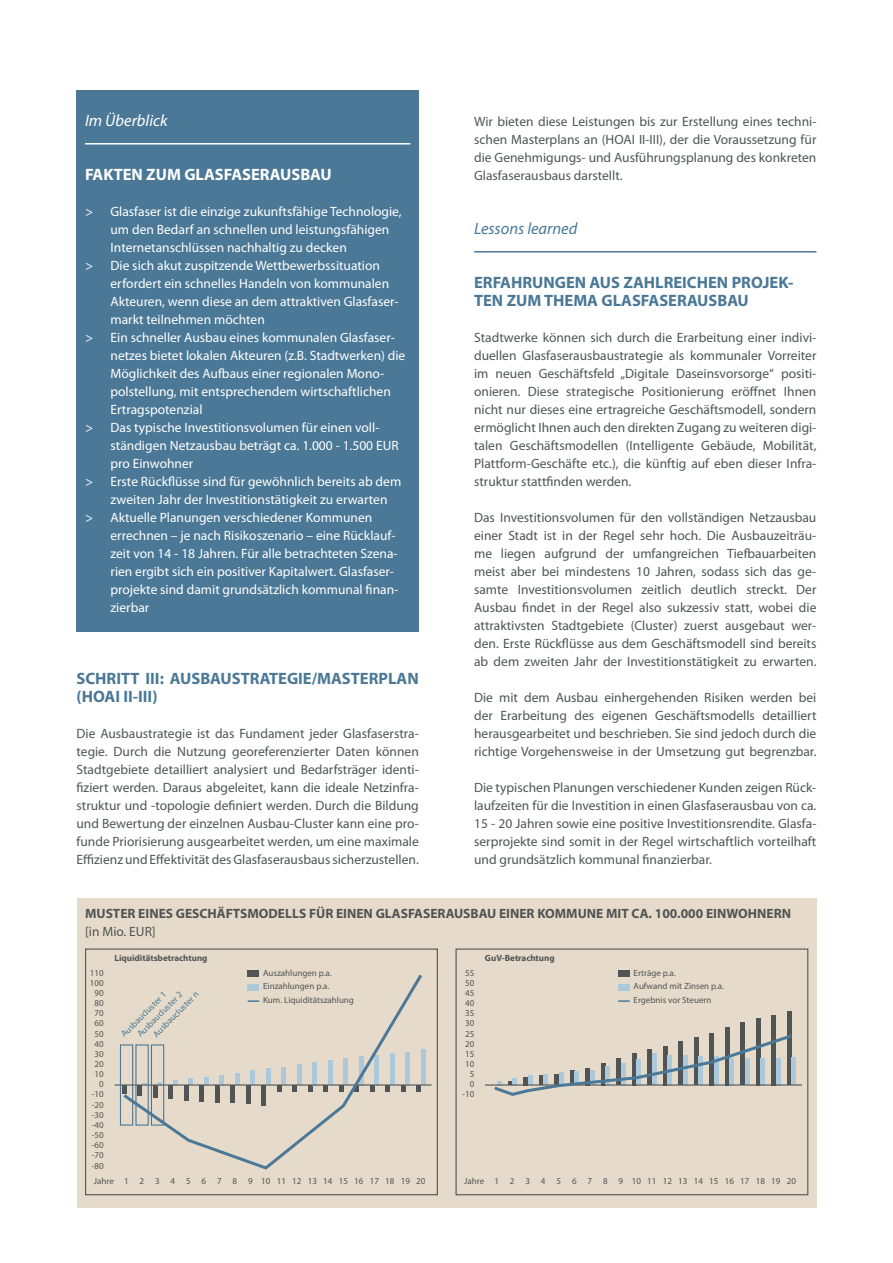
<style>
.page{position:relative;width:893px;height:1263px;background:#fff}
.page>*{position:absolute;margin:0;border:0;box-sizing:border-box;transform-origin:0 0}
.t1{font:700 16.5px/18px "Myriad Pro";color:#4a7896}
.t2{font:700 16.5px "Myriad Pro";color:#fff}
.t3{font:italic 16.5px "Myriad Pro";color:#4a7896}
.t4{font:italic 16.5px "Myriad Pro";color:#fff}
.t5{font:13.5px/18px "Myriad Pro";color:#515455;text-align:justify}
.t6{font:13.5px "Myriad Pro";color:#fff}
.t7{font:700 13.5px "Myriad Pro";color:#515455}
.t8{font:9px/10.2px "Myriad Pro";color:#515455}
.t9{font:9px "Myriad Pro";color:#4a7896}
.t10{font:700 9px "Myriad Pro";color:#515455}
</style>
<div class="page">
<hr style="left:474px;top:251px;width:342px;height:2px;background:#4a7896">
<div style="left:77px;top:90px;width:342px;height:541px;background:#4a7896"></div>
<hr style="left:85px;top:143px;width:325px;height:2px;background:#fff">
<div style="left:77px;top:898px;width:739px;height:310px;background:#e6dbca"></div>
<div style="left:85px;top:948px;width:353px;height:247px;border:1px solid #515455"></div>
<hr style="left:114px;top:1084px;width:318px;height:1px;background:#515455">
<div style="left:248px;top:970px;width:11px;height:6px;background:#515455"></div>
<svg style="left:120px;top:971px;width:305px;height:199px"></svg>
<div style="left:455px;top:948px;width:353px;height:247px;border:1px solid #515455"></div>
<hr style="left:787px;top:1011px;width:4px;height:74px;background:#515455">
<div style="left:791px;top:1057px;width:5px;height:28px;background:#abc9db"></div>
<hr style="left:725px;top:1027px;width:4px;height:58px;background:#515455">
<hr style="left:756px;top:1018px;width:4px;height:67px;background:#515455">
<div style="left:771px;top:1015px;width:5px;height:70px;background:#515455"></div>
<div style="left:740px;top:1022px;width:5px;height:63px;background:#515455"></div>
<hr style="left:485px;top:1084px;width:317px;height:1px;background:#515455">
<div style="left:618px;top:984px;width:11px;height:6px;background:#abc9db"></div>
<svg style="left:618px;top:1000px;width:12px;height:2px"></svg>
<div style="left:618px;top:970px;width:11px;height:6px;background:#515455"></div>
<svg style="left:491px;top:1032px;width:304px;height:64px"></svg>
<p class="t4" style="left:85px;top:110px;width:84px">Im Überblick</p>
<p class="t2" style="left:85px;top:164px;width:248px">FAKTEN ZUM GLASFASERAUSBAU</p>
<p class="t6" style="left:85px;top:203px;width:318px">&gt; Glasfaser ist die einzige zukunftsfähige Technologie,</p>
<p class="t6" style="left:111px;top:221px;width:280px">um den Bedarf an schnellen und leistungsfähigen</p>
<p class="t6" style="left:111px;top:239px;width:238px">Internetanschlüssen nachhaltig zu decken</p>
<p class="t6" style="left:85px;top:257px;width:296px">&gt; Die sich akut zuspitzende Wettbewerbssituation</p>
<p class="t6" style="left:111px;top:275px;width:280px">erfordert ein schnelles Handeln von kommunalen</p>
<p class="t6" style="left:111px;top:293px;width:290px">Akteuren, wenn diese an dem attraktiven Glasfaser-</p>
<p class="t6" style="left:111px;top:311px;width:156px">markt teilnehmen möchten</p>
<p class="t6" style="left:85px;top:329px;width:311px">&gt; Ein schneller Ausbau eines kommunalen Glasfaser-</p>
<p class="t6" style="left:111px;top:347px;width:296px">netzes bietet lokalen Akteuren (z.B. Stadtwerken) die</p>
<p class="t6" style="left:111px;top:365px;width:275px">Möglichkeit des Aufbaus einer regionalen Mono-</p>
<p class="t6" style="left:111px;top:383px;width:282px">polstellung, mit entsprechendem wirtschaftlichen</p>
<p class="t6" style="left:111px;top:401px;width:93px">Ertragspotenzial</p>
<p class="t6" style="left:85px;top:419px;width:296px">&gt; Das typische Investitionsvolumen für einen voll-</p>
<p class="t6" style="left:111px;top:437px;width:290px">ständigen Netzausbau beträgt ca. 1.000 - 1.500 EUR</p>
<p class="t6" style="left:111px;top:455px;width:84px">pro Einwohner</p>
<p class="t6" style="left:85px;top:473px;width:318px">&gt; Erste Rückflüsse sind für gewöhnlich bereits ab dem</p>
<p class="t6" style="left:111px;top:491px;width:278px">zweiten Jahr der Investitionstätigkeit zu erwarten</p>
<p class="t6" style="left:85px;top:509px;width:289px">&gt; Aktuelle Planungen verschiedener Kommunen</p>
<p class="t6" style="left:111px;top:527px;width:287px">errechnen – je nach Risikoszenario – eine Rücklauf-</p>
<p class="t6" style="left:111px;top:545px;width:289px">zeit von 14 - 18 Jahren. Für alle betrachteten Szena-</p>
<p class="t6" style="left:111px;top:563px;width:285px">rien ergibt sich ein positiver Kapitalwert. Glasfaser-</p>
<p class="t6" style="left:111px;top:581px;width:289px">projekte sind damit grundsätzlich kommunal finan-</p>
<p class="t6" style="left:111px;top:599px;width:40px">zierbar</p>
<p class="t1" style="left:77px;top:669px;width:344px">SCHRITT III: AUSBAUSTRATEGIE/MASTERPLAN (HOAI II-III)</p>
<p class="t5" style="left:77px;top:724px;width:344px">Die Ausbaustrategie ist das Fundament jeder Glasfaserstra&shy;tegie. Durch die Nutzung georeferenzierter Daten können Stadtgebiete detailliert analysiert und Bedarfsträger identi&shy;fiziert werden. Daraus abgeleitet, kann die ideale Netzinfra&shy;struktur und -topologie definiert werden. Durch die Bildung und Bewertung der einzelnen Ausbau-Cluster kann eine pro&shy;funde Priorisierung ausgearbeitet werden, um eine maximale Effizienz und Effektivität des Glasfaserausbaus sicherzustellen.</p>
<p class="t5" style="left:474px;top:112px;width:344px">Wir bieten diese Leistungen bis zur Erstellung eines techni&shy;schen Masterplans an (HOAI II-III), der die Voraussetzung für die Genehmigungs- und Ausführungsplanung des konkreten Glasfaserausbaus darstellt.</p>
<p class="t3" style="left:474px;top:218px;width:105px">Lessons learned</p>
<p class="t1" style="left:474px;top:273px;width:321px">ERFAHRUNGEN AUS ZAHLREICHEN PROJEK-<br>TEN ZUM THEMA GLASFASERAUSBAU</p>
<p class="t5" style="left:474px;top:328px;width:344px">Stadtwerke können sich durch die Erarbeitung einer indivi&shy;duellen Glasfaserausbaustrategie als kommunaler Vorreiter im neuen Geschäftsfeld „Digitale Daseinsvorsorge“ positi&shy;onieren. Diese strategische Positionierung eröffnet Ihnen nicht nur dieses eine ertragreiche Geschäftsmodell, sondern ermöglicht Ihnen auch den direkten Zugang zu weiteren digi&shy;talen Geschäftsmodellen (Intelligente Gebäude, Mobilität, Plattform-Geschäfte etc.), die künftig auf eben dieser Infra&shy;struktur stattfinden werden.</p>
<p class="t5" style="left:474px;top:508px;width:344px">Das Investitionsvolumen für den vollständigen Netzausbau einer Stadt ist in der Regel sehr hoch. Die Ausbauzeiträu&shy;me liegen aufgrund der umfangreichen Tiefbauarbeiten meist aber bei mindestens 10 Jahren, sodass sich das ge&shy;samte Investitionsvolumen zeitlich deutlich streckt. Der Ausbau findet in der Regel also sukzessiv statt, wobei die attraktivsten Stadtgebiete (Cluster) zuerst ausgebaut wer&shy;den. Erste Rückflüsse aus dem Geschäftsmodell sind bereits ab dem zweiten Jahr der Investitionstätigkeit zu erwarten.</p>
<p class="t5" style="left:474px;top:688px;width:344px">Die mit dem Ausbau einhergehenden Risiken werden bei der Erarbeitung des eigenen Geschäftsmodells detailliert herausgearbeitet und beschrieben. Sie sind jedoch durch die richtige Vorgehensweise in der Umsetzung gut begrenzbar.</p>
<p class="t5" style="left:474px;top:778px;width:344px">Die typischen Planungen verschiedener Kunden zeigen Rück&shy;laufzeiten für die Investition in einen Glasfaserausbau von ca.<br>15 - 20 Jahren sowie eine positive Investitionsrendite. Glasfa&shy;serprojekte sind somit in der Regel wirtschaftlich vorteilhaft und grundsätzlich kommunal finanzierbar.</p>
<p class="t7" style="left:85px;top:905px;width:708px">MUSTER EINES GESCHÄFTSMODELLS FÜR EINEN GLASFASERAUSBAU EINER KOMMUNE MIT CA. 100.000 EINWOHNERN</p>
<p class="t5" style="left:85px;top:922px;width:72px">[in Mio. EUR]</p>
<p class="t8" style="left:90px;top:967px;width:15px">110</p>
<p class="t8" style="left:90px;top:977px;width:15px">100</p>
<p class="t8" style="left:95px;top:988px;width:11px">90</p>
<p class="t8" style="left:95px;top:998px;width:11px">80</p>
<p class="t8" style="left:95px;top:1008px;width:11px">70</p>
<p class="t8" style="left:95px;top:1018px;width:11px">60</p>
<p class="t8" style="left:95px;top:1028px;width:11px">50</p>
<p class="t8" style="left:95px;top:1038px;width:11px">40</p>
<p class="t8" style="left:95px;top:1048px;width:11px">30</p>
<p class="t8" style="left:95px;top:1059px;width:11px">20</p>
<p class="t8" style="left:95px;top:1069px;width:11px">10</p>
<p class="t8" style="left:99px;top:1079px;width:6px">0</p>
<p class="t10" style="left:114px;top:952px;width:95px">Liquiditätsbetrachtung</p>
<p class="t9" style="left:135px;top:1031px;width:61px;rotate:-45deg">Ausbaucluster 2</p>
<p class="t9" style="left:119px;top:1031px;width:61px;rotate:-45deg">Ausbaucluster 1</p>
<p class="t9" style="left:151px;top:1031px;width:62px;rotate:-45deg">Ausbaucluster n</p>
<p class="t8" style="left:263px;top:967px;width:70px">Auszahlungen p.a.</p>
<p class="t8" style="left:263px;top:979px;width:92px;line-height:14px">Einzahlungen p.a.<br>Kum. Liquiditätszahlung</p>
<p class="t8" style="left:465px;top:967px;width:11px">55</p>
<p class="t8" style="left:465px;top:977px;width:11px">50</p>
<p class="t8" style="left:465px;top:988px;width:11px;text-align:justify">45<br>40<br>35<br>30<br>25<br>20<br>15<br>10</p>
<p class="t8" style="left:470px;top:1069px;width:6px">5</p>
<p class="t8" style="left:470px;top:1079px;width:6px">0</p>
<p class="t8" style="left:92px;top:1089px;width:13px">-10</p>
<p class="t8" style="left:462px;top:1089px;width:13px">-10</p>
<p class="t8" style="left:92px;top:1099px;width:13px">-20</p>
<p class="t8" style="left:92px;top:1109px;width:13px">-30</p>
<p class="t8" style="left:92px;top:1119px;width:13px">-40</p>
<p class="t8" style="left:92px;top:1130px;width:13px">-50</p>
<p class="t8" style="left:92px;top:1140px;width:13px">-60 -70</p>
<p class="t8" style="left:92px;top:1160px;width:13px">-80</p>
<p class="t10" style="left:485px;top:952px;width:71px">GuV-Betrachtung</p>
<p class="t8" style="left:634px;top:967px;width:44px">Erträge p.a.</p>
<p class="t8" style="left:634px;top:979px;width:92px;line-height:14px">Aufwand mit Zinsen p.a.<br>Ergebnis vor Steuern</p>
<p class="t8" style="left:94px;top:1175px;width:22px">Jahre</p>
<p class="t8" style="left:155px;top:1175px;width:6px">3</p>
<p class="t8" style="left:323px;top:1175px;width:11px">14</p>
<p class="t8" style="left:124px;top:1175px;width:22px">1 2</p>
<p class="t8" style="left:171px;top:1175px;width:148px">4 5 6 7 8 9 10111213</p>
<p class="t8" style="left:339px;top:1175px;width:88px">15 16 17 18 19 20</p>
<p class="t8" style="left:464px;top:1175px;width:52px">Jahre 1 2</p>
<p class="t8" style="left:541px;top:1175px;width:148px">4 5 6 7 8 9 10111213</p>
<p class="t8" style="left:709px;top:1175px;width:88px">15 16 17 18 19 20</p>
<p class="t8" style="left:525px;top:1175px;width:6px">3</p>
<p class="t8" style="left:694px;top:1175px;width:11px">14</p>
</div>
